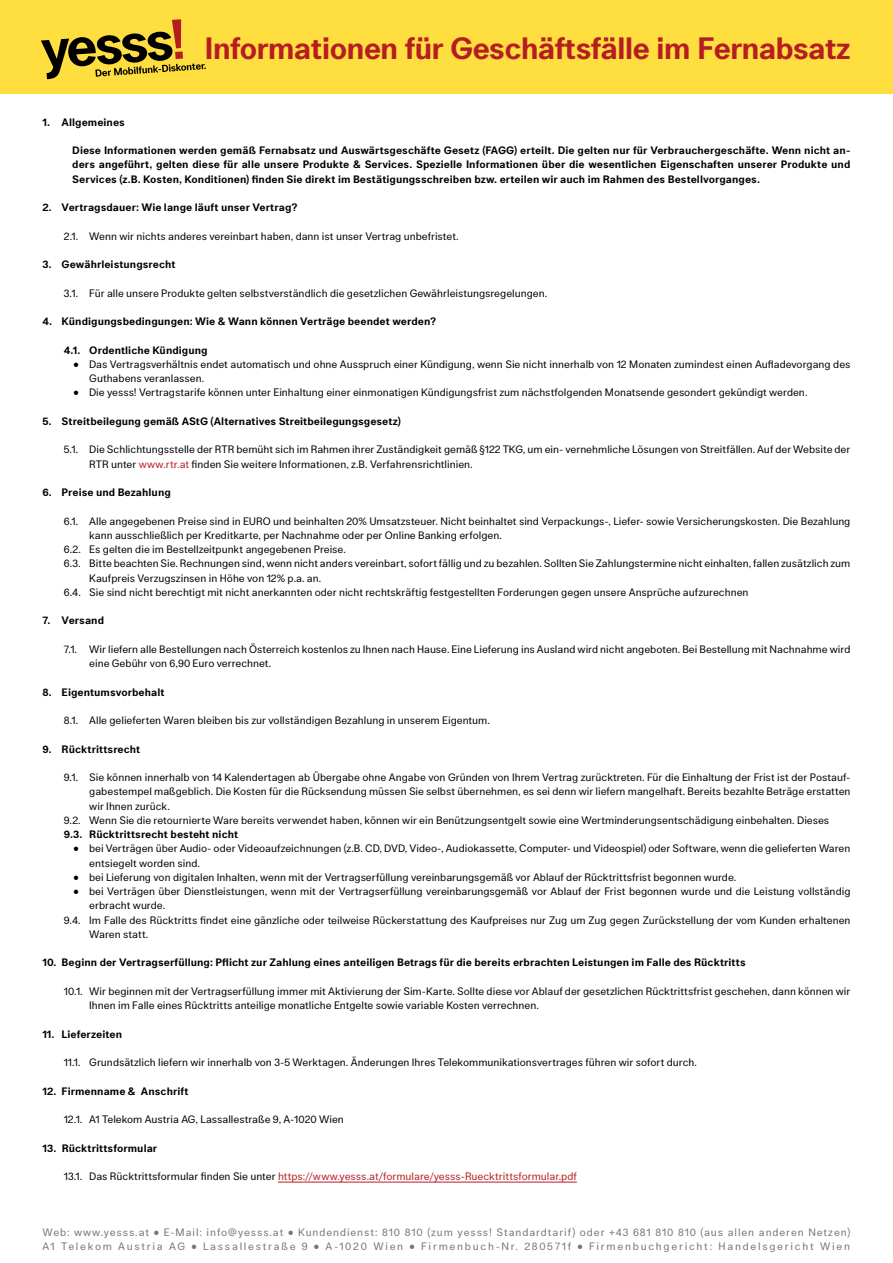
<style>
.page{position:relative;width:893px;height:1263px;background:#fff}
.page>*{position:absolute;margin:0;border:0;box-sizing:border-box;transform-origin:0 0}
.t1{font:700 30px "Lars";letter-spacing:-.035em;color:#b61d22}
.Fagg_Copy_Zahlen{font:10.5px/14.2px "Lars";color:#000}
.Fagg_Copy_Punkte{font:10.5px/14.2px "Lars";color:#000}
.Fagg_HL{font:700 10.5px "Lars";letter-spacing:.005em;color:#000}
.Fagg_Copy_Bold{font:700 10.5px/14.2px "Lars";letter-spacing:.005em;color:#000;text-align:justify}
.Body_Text{font:10.5px "Lars";letter-spacing:.085em;color:#727676}
.Body_Text-2{font:10.5px "Lars";letter-spacing:.165em;color:#727676}
.Fagg_Copy_Zahlen-2{font:10.5px "Lars";color:#b61d22}
.Fagg_Copy_Zahlen_Bold{font:700 10.5px "Lars";color:#000}
.s1{color:#b61d22}
.s2{color:#000}
</style>
<div class="page">
<div style="left:0;top:0;width:893px;height:94px;background:#ffde40"></div>
<hr style="left:278px;top:1182px;width:299px;height:1px;background:#b61d22">
<svg style="left:41px;top:19px;width:165px;height:60px"></svg>
<p class="t1" style="left:204px;top:30px;width:647px">Informationen für Geschäftsfälle im Fernabsatz</p>
<p class="Fagg_HL" style="left:43px;top:115px;width:84px">1. Allgemeines</p>
<p class="Fagg_Copy_Bold" style="left:72px;top:144px;width:780px">Diese Informationen werden gemäß Fernabsatz und Auswärtsgeschäfte Gesetz (FAGG) erteilt. Die gelten nur für Verbrauchergeschäfte. Wenn nicht an&shy;ders angeführt, gelten diese für alle unsere Produkte &amp; Services. Spezielle Informationen über die wesentlichen Eigenschaften unserer Produkte und Services (z.B. Kosten, Konditionen) finden Sie direkt im Bestätigungsschreiben bzw. erteilen wir auch im Rahmen des Bestellvorganges.</p>
<p class="Fagg_HL" style="left:43px;top:201px;width:256px">2. Vertragsdauer: Wie lange läuft unser Vertrag?</p>
<p class="Fagg_Copy_Zahlen" style="left:64px;top:229px;width:396px">2.1. Wenn wir nichts anderes vereinbart haben, dann ist unser Vertrag unbefristet.</p>
<p class="Fagg_HL" style="left:43px;top:258px;width:135px">3. Gewährleistungsrecht</p>
<p class="Fagg_Copy_Zahlen" style="left:64px;top:286px;width:485px">3.1. Für alle unsere Produkte gelten selbstverständlich die gesetzlichen Gewährleistungsregelungen.</p>
<p class="Fagg_HL" style="left:43px;top:315px;width:395px">4. Kündigungsbedingungen: Wie &amp; Wann können Verträge beendet werden?</p>
<p class="Fagg_Copy_Zahlen_Bold" style="left:64px;top:343px;width:145px">4.1. Ordentliche Kündigung</p>
<p class="Fagg_Copy_Punkte" style="left:89px;top:357px;width:763px;text-indent:-16px">• Das Vertragsverhältnis endet automatisch und ohne Ausspruch einer Kündigung, wenn Sie nicht innerhalb von 12 Monaten zumindest einen Aufladevorgang des<br>Guthabens veranlassen.</p>
<p class="Fagg_Copy_Punkte" style="left:73px;top:386px;width:736px">• Die yesss! Vertragstarife können unter Einhaltung einer einmonatigen Kündigungsfrist zum nächstfolgenden Monatsende gesondert gekündigt werden.</p>
<p class="Fagg_HL" style="left:43px;top:415px;width:360px">5. Streitbeilegung gemäß AStG (Alternatives Streitbeilegungsgesetz)</p>
<p class="Fagg_Copy_Zahlen" style="left:89px;top:443px;width:763px;text-indent:-26px">5.1. Die Schlichtungsstelle der RTR bemüht sich im Rahmen ihrer Zuständigkeit gemäß §122 TKG, um ein- vernehmliche Lösungen von Streitfällen. Auf der Website der<br>RTR unter <span class="s1">www.rtr.at</span> finden Sie weitere Informationen, z.B. Verfahrensrichtlinien.</p>
<p class="Fagg_HL" style="left:43px;top:486px;width:130px">6. Preise und Bezahlung</p>
<p class="Fagg_Copy_Zahlen" style="left:89px;top:514px;width:763px;text-indent:-26px">6.1. Alle angegebenen Preise sind in EURO und beinhalten 20% Umsatzsteuer. Nicht beinhaltet sind Verpackungs-, Liefer- sowie Versicherungskosten. Die Bezahlung kann ausschließlich per Kreditkarte, per Nachnahme oder per Online Banking erfolgen.</p>
<p class="Fagg_Copy_Zahlen" style="left:64px;top:543px;width:284px">6.2. Es gelten die im Bestellzeitpunkt angegebenen Preise.</p>
<p class="Fagg_Copy_Zahlen" style="left:89px;top:557px;width:763px;text-indent:-26px">6.3. Bitte beachten Sie. Rechnungen sind, wenn nicht anders vereinbart, sofort fällig und zu bezahlen. Sollten Sie Zahlungstermine nicht einhalten, fallen zusätzlich zum<br>Kaufpreis Verzugszinsen in Höhe von 12% p.a. an.</p>
<p class="Fagg_Copy_Zahlen" style="left:64px;top:585px;width:686px">6.4. Sie sind nicht berechtigt mit nicht anerkannten oder nicht rechtskräftig festgestellten Forderungen gegen unsere Ansprüche aufzurechnen</p>
<p class="Fagg_HL" style="left:43px;top:614px;width:63px">7. Versand</p>
<p class="Fagg_Copy_Zahlen" style="left:89px;top:642px;width:763px;text-indent:-26px">7.1. Wir liefern alle Bestellungen nach Österreich kostenlos zu Ihnen nach Hause. Eine Lieferung ins Ausland wird nicht angeboten. Bei Bestellung mit Nachnahme wird eine Gebühr von 6,90 Euro verrechnet.</p>
<p class="Fagg_HL" style="left:43px;top:685px;width:124px">8. Eigentumsvorbehalt</p>
<p class="Fagg_Copy_Zahlen" style="left:64px;top:714px;width:428px">8.1. Alle gelieferten Waren bleiben bis zur vollständigen Bezahlung in unserem Eigentum.</p>
<p class="Fagg_HL" style="left:43px;top:742px;width:99px">9. Rücktrittsrecht</p>
<p class="Fagg_Copy_Zahlen" style="left:89px;top:771px;width:763px;text-align:justify;text-indent:-26px">9.1. Sie können innerhalb von 14 Kalendertagen ab Übergabe ohne Angabe von Gründen von Ihrem Vertrag zurücktreten. Für die Einhaltung der Frist ist der Postauf&shy;gabestempel maßgeblich. Die Kosten für die Rücksendung müssen Sie selbst übernehmen, es sei denn wir liefern mangelhaft. Bereits bezahlte Beträge erstatten wir Ihnen zurück.</p>
<p class="Fagg_Copy_Zahlen" style="left:64px;top:813px;width:767px">9.2. Wenn Sie die retournierte Ware bereits verwendet haben, können wir ein Benützungsentgelt sowie eine Wertminderungsentschädigung einbehalten. Dieses</p>
<p class="Fagg_Copy_Zahlen_Bold" style="left:64px;top:828px;width:176px">9.3. Rücktrittsrecht besteht nicht</p>
<p class="Fagg_Copy_Punkte" style="left:89px;top:842px;width:763px;text-indent:-16px">• bei Verträgen über Audio- oder Videoaufzeichnungen (z.B. CD, DVD, Video-, Audiokassette, Computer- und Videospiel) oder Software, wenn die gelieferten Waren entsiegelt worden sind.</p>
<p class="Fagg_Copy_Punkte" style="left:73px;top:870px;width:664px">• bei Lieferung von digitalen Inhalten, wenn mit der Vertragserfüllung vereinbarungsgemäß vor Ablauf der Rücktrittsfrist begonnen wurde.</p>
<p class="Fagg_Copy_Punkte" style="left:89px;top:885px;width:763px;text-indent:-16px">• bei Verträgen über Dienstleistungen, wenn mit der Vertragserfüllung vereinbarungsgemäß vor Ablauf der Frist begonnen wurde und die Leistung vollständig erbracht wurde.</p>
<p class="Fagg_Copy_Zahlen" style="left:89px;top:913px;width:763px;text-indent:-26px">9.4. Im Falle des Rücktritts findet eine gänzliche oder teilweise Rückerstattung des Kaufpreises nur Zug um Zug gegen Zurückstellung der vom Kunden erhaltenen<br>Waren statt.</p>
<p class="Fagg_HL" style="left:43px;top:956px;width:705px">10. Beginn der Vertragserfüllung: Pflicht zur Zahlung eines anteiligen Betrags für die bereits erbrachten Leistungen im Falle des Rücktritts</p>
<p class="Fagg_Copy_Zahlen" style="left:89px;top:984px;width:763px;text-indent:-26px">10.1. Wir beginnen mit der Vertragserfüllung immer mit Aktivierung der Sim-Karte. Sollte diese vor Ablauf der gesetzlichen Rücktrittsfrist geschehen, dann können wir<br>Ihnen im Falle eines Rücktritts anteilige monatliche Entgelte sowie variable Kosten verrechnen.</p>
<p class="Fagg_HL" style="left:43px;top:1027px;width:81px">11. Lieferzeiten</p>
<p class="Fagg_Copy_Zahlen" style="left:64px;top:1056px;width:635px">11.1. Grundsätzlich liefern wir innerhalb von 3-5 Werktagen. Änderungen Ihres Telekommunikationsvertrages führen wir sofort durch.</p>
<p class="Fagg_HL" style="left:43px;top:1084px;width:148px">12. Firmenname &amp; Anschrift</p>
<p class="Fagg_Copy_Zahlen" style="left:64px;top:1113px;width:282px">12.1. A1 Telekom Austria AG, Lassallestraße 9, A-1020 Wien</p>
<p class="Fagg_HL" style="left:43px;top:1141px;width:116px">13. Rücktrittsformular</p>
<p class="Fagg_Copy_Zahlen-2" style="left:64px;top:1170px;width:515px"><span class="s2">13.1. Das Rücktrittsformular finden Sie unter</span> https://www.yesss.at/formulare/yesss-Ruecktrittsformular.pdf</p>
<p class="Body_Text" style="left:43px;top:1226px;width:809px">Web: www.yesss.at • E-Mail: info@yesss.at • Kundendienst: 810 810 (zum yesss! Standardtarif) oder +43 681 810 810 (aus allen anderen Netzen)</p>
<p class="Body_Text-2" style="left:43px;top:1240px;width:809px">A1 Telekom Austria AG • Lassallestraße 9 • A-1020 Wien • Firmenbuch-Nr. 280571f • Firmenbuchgericht: Handelsgericht Wien</p>
</div>
